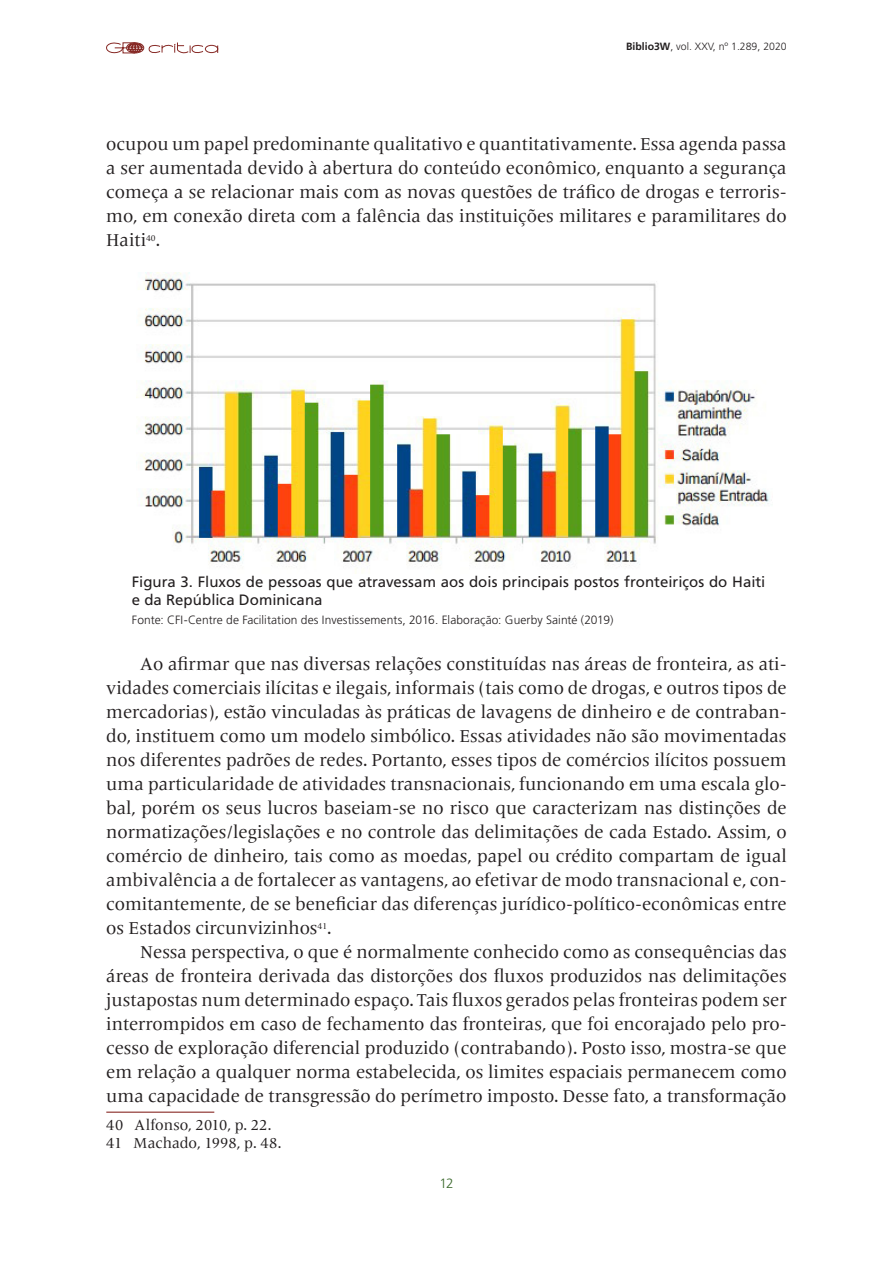
<style>
.page{position:relative;width:893px;height:1263px;background:#fff}
.page>*{position:absolute;margin:0;border:0;box-sizing:border-box;transform-origin:0 0}
.Text{font:18px/24px "Frutiger Serif LT Pro";color:#231f20;text-align:justify}
.Titol_peu_foto{font:15px/18px "Frutiger LT Std";letter-spacing:.005em;color:#231f20}
.Notes_peu_pag{font:15px "Frutiger Serif LT Pro";letter-spacing:.005em;color:#231f20}
.t1{font:300 13.5px "Frutiger LT Std";color:#3b692c}
.Font_Foto{font:300 12px "Frutiger LT Std";letter-spacing:.005em;color:#231f20}
.t2{font:300 10.5px "Frutiger LT Std";color:#231f20}
.s1{font-weight:700}
</style>
<div class="page">
<svg style="left:106px;top:42px;width:112px;height:12px"></svg>
<hr style="left:106px;top:1111px;width:108px;height:2px;background:#892a26">
<img style="left:136px;top:272px;width:634px;height:302px">
<p class="t2" style="left:626px;top:41px;width:162px"><span class="s1">Biblio3W</span>, vol. XXV, nº 1.289, 2020</p>
<p class="Text" style="left:106px;top:132px;width:682px">ocupou um papel predominante qualitativo e quantitativamente. Essa agenda passa a ser aumentada devido à abertura do conteúdo econômico, enquanto a segurança começa a se relacionar mais com as novas questões de tráfico de drogas e terroris&shy;mo, em conexão direta com a falência das instituições militares e paramilitares do Haiti<sup>40</sup>.</p>
<p class="Titol_peu_foto" style="left:132px;top:572px;width:635px">Figura 3. Fluxos de pessoas que atravessam aos dois principais postos fronteiriços do Haiti e da República Dominicana</p>
<p class="Font_Foto" style="left:132px;top:613px;width:483px">Fonte: CFI-Centre de Facilitation des Investissements, 2016. Elaboração: Guerby Sainté (2019)</p>
<p class="Text" style="left:106px;top:652px;width:682px;text-indent:34px">Ao afirmar que nas diversas relações constituídas nas áreas de fronteira, as ati&shy;vidades comerciais ilícitas e ilegais, informais (tais como de drogas, e outros tipos de mercadorias), estão vinculadas às práticas de lavagens de dinheiro e de contraban&shy;do, instituem como um modelo simbólico. Essas atividades não são movimentadas nos diferentes padrões de redes. Portanto, esses tipos de comércios ilícitos possuem uma particularidade de atividades transnacionais, funcionando em uma escala glo&shy;bal, porém os seus lucros baseiam-se no risco que caracterizam nas distinções de normatizações/legislações e no controle das delimitações de cada Estado. Assim, o comércio de dinheiro, tais como as moedas, papel ou crédito compartam de igual ambivalência a de fortalecer as vantagens, ao efetivar de modo transnacional e, con&shy;comitantemente, de se beneficiar das diferenças jurídico-político-econômicas entre os Estados circunvizinhos<sup>41</sup>.</p>
<p class="Text" style="left:106px;top:940px;width:682px;text-indent:34px">Nessa perspectiva, o que é normalmente conhecido como as consequências das áreas de fronteira derivada das distorções dos fluxos produzidos nas delimitações justapostas num determinado espaço. Tais fluxos gerados pelas fronteiras podem ser interrompidos em caso de fechamento das fronteiras, que foi encorajado pelo pro&shy;cesso de exploração diferencial produzido (contrabando). Posto isso, mostra-se que em relação a qualquer norma estabelecida, os limites espaciais permanecem como uma capacidade de transgressão do perímetro imposto. Desse fato, a transformação</p>
<p class="Notes_peu_pag" style="left:106px;top:1116px;width:167px">40 Alfonso, 2010, p. 22.</p>
<p class="Notes_peu_pag" style="left:106px;top:1134px;width:177px">41 Machado, 1998, p. 48.</p>
<p class="t1" style="left:439px;top:1176px;width:16px">12</p>
</div>
